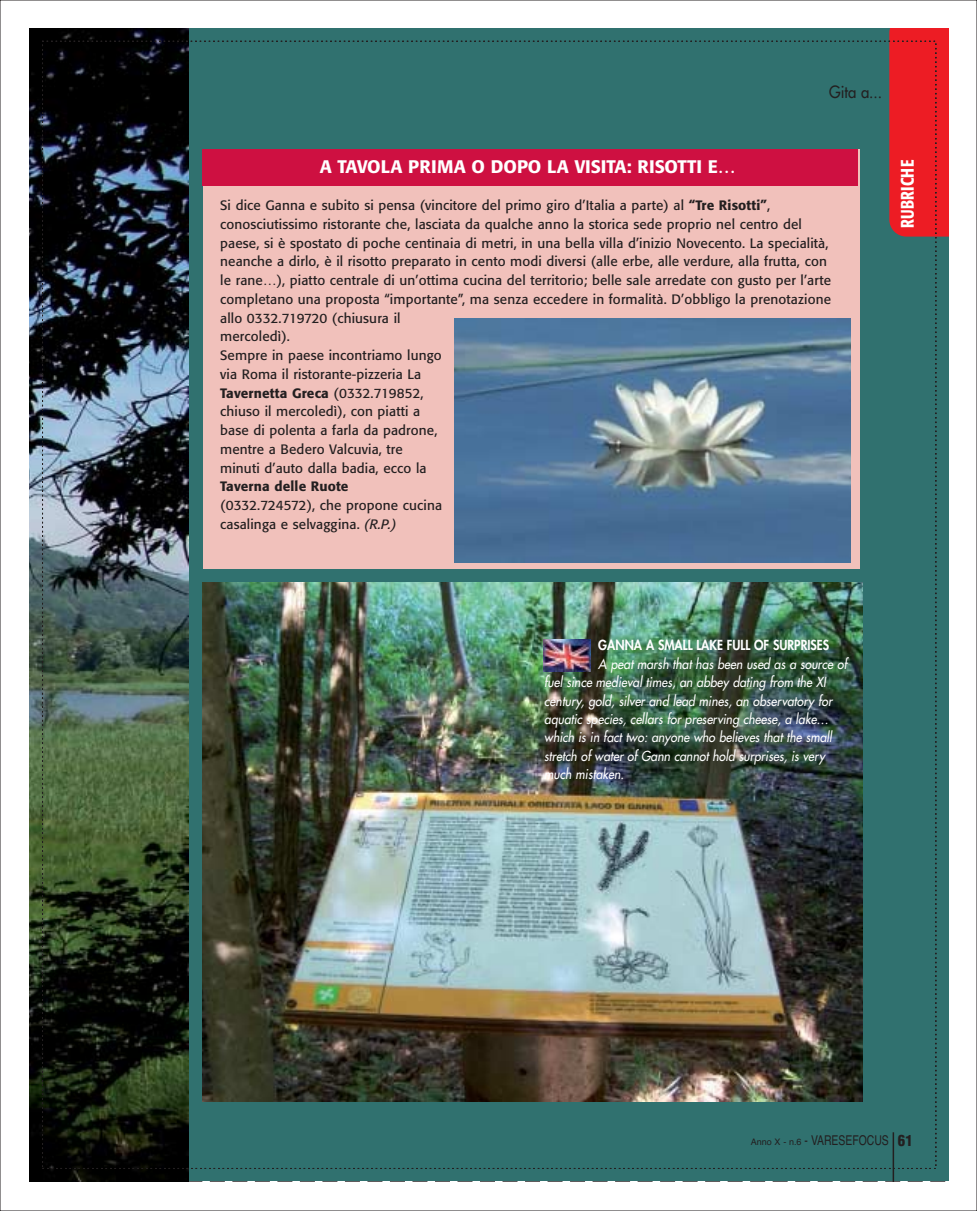
<style>
.page{position:relative;width:977px;height:1211px;background:#fff}
.page>*{position:absolute;margin:0;border:0;box-sizing:border-box;transform-origin:0 0}
.t1{font:500 18px "Formata";color:#fff}
.t2{font:500 condensed 18px "Formata";letter-spacing:.02em;color:#fff;scale:.9 1}
.t3{font:16.5px "Futura";color:#231f20;scale:.9 1}
.t4{font:13.5px/18.8px "Formata";letter-spacing:.01em;color:#231f20}
.t5{font:italic 13.5px/18.5px "Futura";letter-spacing:.005em;color:#fff;scale:.9 1}
.t6{font:800 13.5px "Futura";color:#fff;scale:.9 1}
.t7{font:13.5px "Helvetica";color:#231f20;scale:.77 1}
.t8{font:500 13.5px "Formata";letter-spacing:.01em;color:#231f20}
.s1{font-weight:500}
.s2{font-style:italic}
.s3{font-size:9px}
.s4{font-weight:900;font-stretch:condensed;font-size:15px}
</style>
<div class="page">
<div style="left:30px;top:28px;width:918px;height:1153px;background:#30716f"></div>
<img style="left:30px;top:28px;width:158px;height:1153px">
<hr style="left:892px;top:1132px;width:2px;height:49px;background:#231f20">
<div style="left:889px;top:28px;width:59px;height:208px;background:#ed1c24"></div>
<img style="left:42px;top:41px;width:894px;height:1127px">
<p class="t3" style="left:829px;top:84px;width:60px">Gita a...</p>
<h1 class="t1" style="left:320px;top:158px;width:418px">A TAVOLA PRIMA O DOPO LA VISITA: RISOTTI E…</h1>
<p class="t4" style="left:220px;top:197px;width:612px">Si dice Ganna e subito si pensa (vincitore del primo giro d’Italia a parte) al <span class="s1">“Tre Risotti”</span>, conosciutissimo ristorante che, lasciata da qualche anno la storica sede proprio nel centro del paese, si è spostato di poche centinaia di metri, in una bella villa d’inizio Novecento. La specialità, neanche a dirlo, è il risotto preparato in cento modi diversi (alle erbe, alle verdure, alla frutta, con le rane…), piatto centrale di un’ottima cucina del territorio; belle sale arredate con gusto per l’arte completano una proposta “importante”, ma senza eccedere in formalità. D’obbligo la prenotazione allo 0332.719720 (chiusura il<br>mercoledì).<br>Sempre in paese incontriamo lungo<br>via Roma il ristorante-pizzeria La<br><span class="s1">Tavernetta Greca</span> (0332.719852,<br>chiuso il mercoledì), con piatti a<br>base di polenta a farla da padrone,<br>mentre a Bedero Valcuvia, tre<br>minuti d’auto dalla badia, ecco la</p>
<p class="t8" style="left:220px;top:480px;width:130px">Taverna delle Ruote</p>
<p class="t4" style="left:220px;top:497px;width:223px">(0332.724572), che propone cucina casalinga e selvaggina. <span class="s2">(R.P.)</span></p>
<h1 class="t2" style="left:899px;top:228px;width:77px;rotate:-90deg">RUBRICHE</h1>
<p class="t6" style="left:598px;top:639px;width:258px">GANNA A SMALL LAKE FULL OF SURPRISES</p>
<p class="t5" style="left:544px;top:655px;width:338px;text-indent:54px">A peat marsh that has been used as a source of fuel since medieval times, an abbey dating from the XI century, gold, silver and lead mines, an observatory for aquatic species, cellars for preserving cheese, a lake… which is in fact two: anyone who believes that the small stretch of water of Gann cannot hold surprises, is very much mistaken.</p>
<p class="t7" style="left:750px;top:1134px;width:212px"><span class="s3">Anno X - n.6</span> - VARESEFOCUS <span class="s4">61</span></p>
</div>
